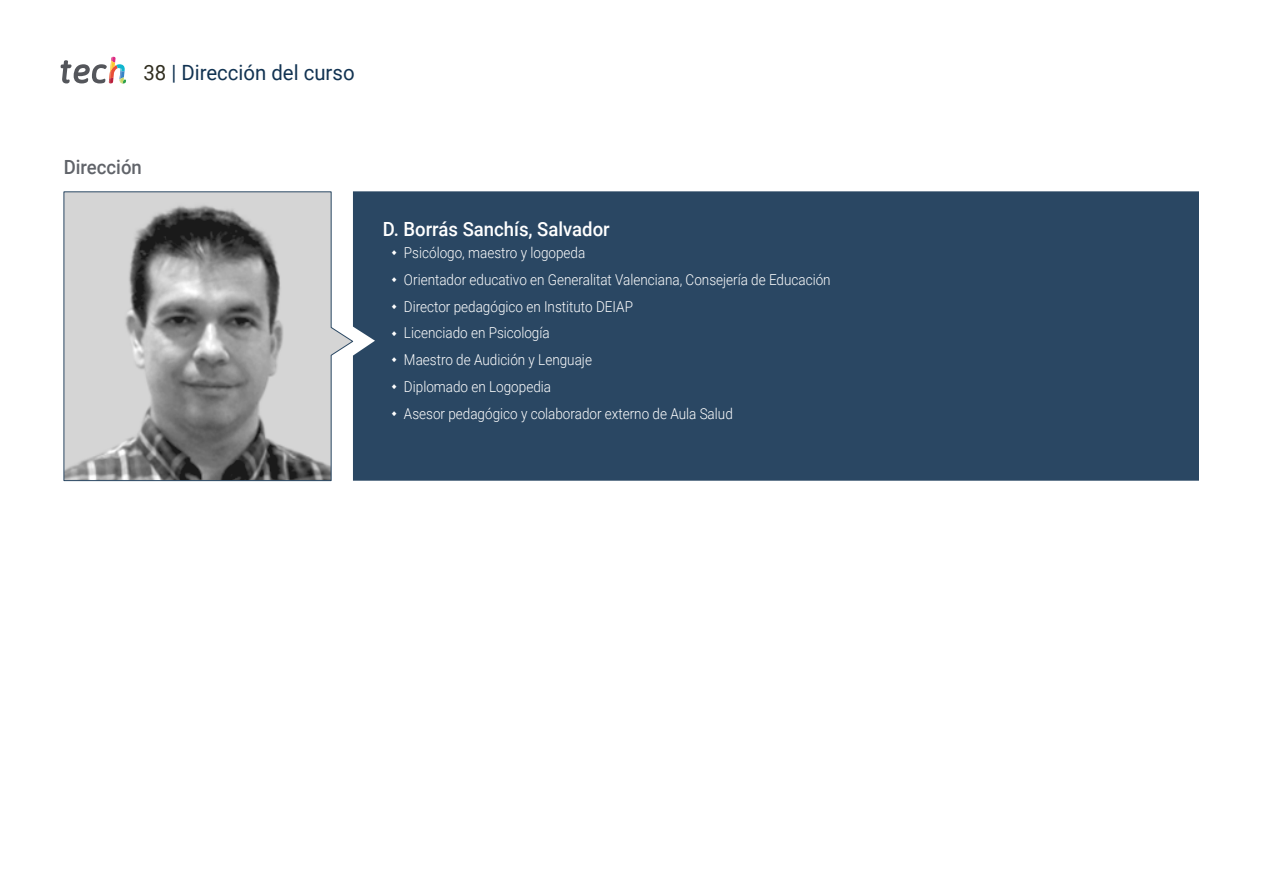
<style>
.page{position:relative;width:1263px;height:893px;background:#fff}
.page>*{position:absolute;margin:0;border:0;box-sizing:border-box;transform-origin:0 0}
.t1{font:21px "Roboto";color:#123352}
.t2{font:500 19.5px "Roboto";color:#fff;scale:.95 1}
.t3{font:500 19.5px "Roboto";color:#61646a;scale:.95 1}
.t4{font:300 15px/26.7px "Roboto";color:#fff;scale:.9 1}
.s1{color:#312e20}
</style>
<div class="page">
<svg style="left:61px;top:57px;width:65px;height:27px"></svg>
<div style="left:353px;top:191px;width:846px;height:290px;background:#2a4763"></div>
<svg style="left:64px;top:191px;width:289px;height:290px;background:#acacac"></svg>
<svg style="left:392px;top:250px;width:5px;height:5px"></svg>
<svg style="left:392px;top:277px;width:5px;height:5px"></svg>
<svg style="left:392px;top:304px;width:5px;height:5px"></svg>
<svg style="left:392px;top:331px;width:5px;height:5px"></svg>
<svg style="left:392px;top:357px;width:5px;height:5px"></svg>
<svg style="left:392px;top:384px;width:5px;height:5px"></svg>
<svg style="left:392px;top:411px;width:5px;height:5px"></svg>
<h1 class="t1" style="left:144px;top:57px;width:213px"><span class="s1">38</span> | Dirección del curso</h1>
<h2 class="t3" style="left:64px;top:154px;width:84px">Dirección</h2>
<h2 class="t2" style="left:383px;top:215px;width:240px">D. Borrás Sanchís, Salvador</h2>
<p class="t4" style="left:404px;top:239px;width:476px">Psicólogo, maestro y logopeda<br>Orientador educativo en Generalitat Valenciana, Consejería de Educación Director pedagógico en Instituto DEIAP<br>Licenciado en Psicología<br>Maestro de Audición y Lenguaje<br>Diplomado en Logopedia<br>Asesor pedagógico y colaborador externo de Aula Salud</p>
</div>
